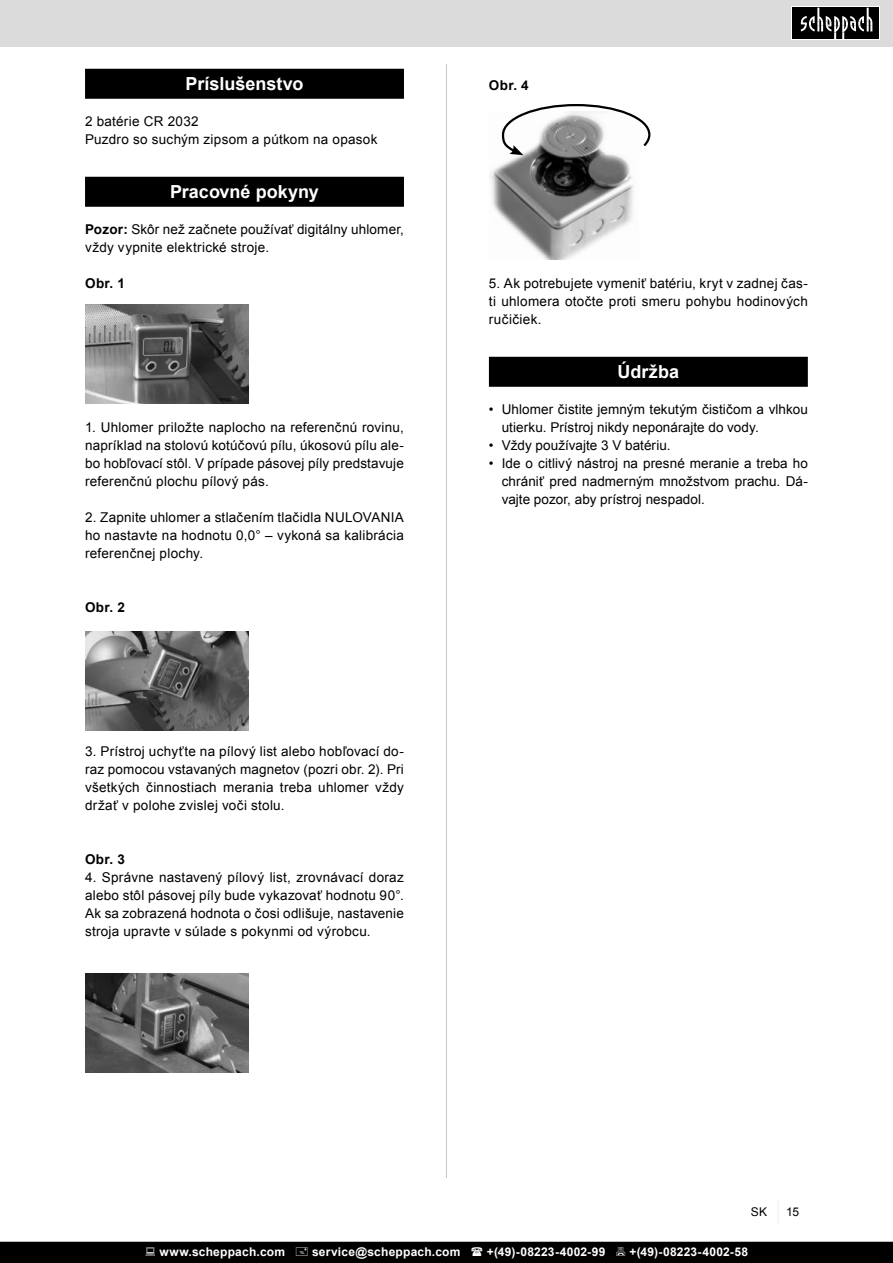
<style>
.page{position:relative;width:893px;height:1263px;background:#fff}
.page>*{position:absolute;margin:0;border:0;box-sizing:border-box;transform-origin:0 0}
.t1{font:700 18px "Arial";color:#fff}
.t2{font:13.5px/18px "Arial";letter-spacing:.015em;color:#000;text-align:justify}
.t3{font:700 13.5px "Arial";letter-spacing:.03em;color:#000}
.t4{font:700 12px "Arial";letter-spacing:.02em;color:#fff}
.t5{font:12px "Arial";color:#000}
.s1{font-weight:700}
</style>
<div class="page">
<hr style="left:446px;top:64px;width:1px;height:1114px;background:#c7c7c7">
<div style="left:0;top:0;width:893px;height:46px;background:#dbdbdb"></div>
<svg style="left:792px;top:6px;width:88px;height:34px"></svg>
<div style="left:793px;top:8px;width:86px;height:31px;background:#000"></div>
<svg style="left:801px;top:8px;width:71px;height:31px"></svg>
<div style="left:489px;top:357px;width:319px;height:30px;background:#000"></div>
<img style="left:489px;top:155px;width:145px;height:104px">
<svg style="left:501px;top:104px;width:150px;height:51px"></svg>
<div style="left:85px;top:69px;width:319px;height:30px;background:#000"></div>
<div style="left:85px;top:177px;width:319px;height:30px;background:#000"></div>
<img style="left:85px;top:305px;width:163px;height:99px">
<img style="left:85px;top:631px;width:163px;height:99px">
<img style="left:85px;top:973px;width:163px;height:99px">
<div style="left:0;top:1242px;width:893px;height:21px;background:#000"></div>
<h1 class="t1" style="left:186px;top:76px;width:119px">Príslušenstvo</h1>
<p class="t2" style="left:85px;top:113px;width:294px">2 batérie CR 2032<br>Puzdro so suchým zipsom a pútkom na opasok</p>
<h1 class="t1" style="left:170px;top:184px;width:150px">Pracovné pokyny</h1>
<p class="t2" style="left:85px;top:220px;width:320px"><span class="s1">Pozor:</span> Skôr než začnete používať digitálny uhlomer, vždy vypnite elektrické stroje.</p>
<p class="t3" style="left:85px;top:278px;width:41px">Obr. 1</p>
<p class="t2" style="left:85px;top:418px;width:320px">1. Uhlomer priložte naplocho na referenčnú rovinu, napríklad na stolovú kotúčovú pílu, úkosovú pílu ale&shy;bo hobľovací stôl. V prípade pásovej píly predstavuje referenčnú plochu pílový pás.</p>
<p class="t2" style="left:85px;top:508px;width:320px">2. Zapnite uhlomer a stlačením tlačidla NULOVANIA ho nastavte na hodnotu 0,0° – vykoná sa kalibrácia referenčnej plochy.</p>
<p class="t3" style="left:85px;top:602px;width:41px">Obr. 2</p>
<p class="t2" style="left:85px;top:742px;width:320px">3. Prístroj uchyťte na pílový list alebo hobľovací do&shy;raz pomocou vstavaných magnetov (pozri obr. 2). Pri všetkých činnostiach merania treba uhlomer vždy držať v polohe zvislej voči stolu.</p>
<p class="t3" style="left:85px;top:854px;width:41px">Obr. 3</p>
<p class="t2" style="left:85px;top:868px;width:320px">4. Správne nastavený pílový list, zrovnávací doraz alebo stôl pásovej píly bude vykazovať hodnotu 90°.<br>Ak sa zobrazená hodnota o čosi odlišuje, nastavenie stroja upravte v súlade s pokynmi od výrobcu.</p>
<p class="t3" style="left:489px;top:80px;width:41px">Obr. 4</p>
<p class="t2" style="left:489px;top:274px;width:320px">5. Ak potrebujete vymeniť batériu, kryt v zadnej čas&shy;ti uhlomera otočte proti smeru pohybu hodinových ručičiek.</p>
<h1 class="t1" style="left:617px;top:360px;width:63px">Údržba</h1>
<p class="t2" style="left:502px;top:401px;width:308px;text-indent:-13px">• Uhlomer čistite jemným tekutým čističom a vlhkou utierku. Prístroj nikdy neponárajte do vody.</p>
<p class="t2" style="left:489px;top:437px;width:183px">• Vždy používajte 3 V batériu.</p>
<p class="t2" style="left:502px;top:455px;width:308px;text-indent:-13px">• Ide o citlivý nástroj na presné meranie a treba ho chrániť pred nadmerným množstvom prachu. Dá&shy;vajte pozor, aby prístroj nespadol.</p>
<p class="t5" style="left:751px;top:1207px;width:18px">SK</p>
<p class="t5" style="left:786px;top:1207px;width:15px">15</p>
<p class="t4" style="left:159px;top:1247px;width:127px">www.scheppach.com</p>
<p class="t4" style="left:312px;top:1247px;width:150px">service@scheppach.com</p>
<p class="t4" style="left:487px;top:1247px;width:120px">+(49)-08223-4002-99</p>
<p class="t4" style="left:629px;top:1247px;width:120px">+(49)-08223-4002-58</p>
</div>
